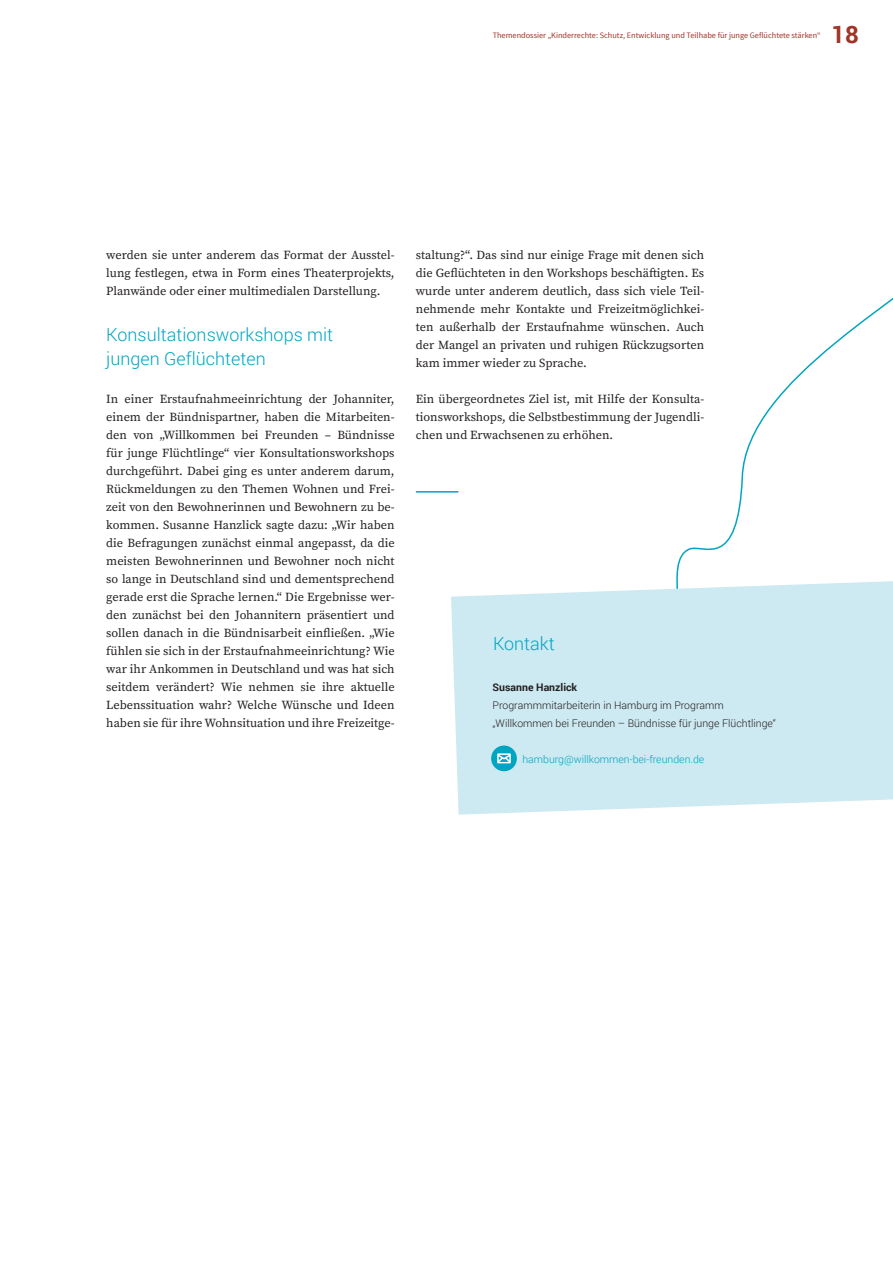
<style>
.page{position:relative;width:893px;height:1263px;background:#fff}
.page>*{position:absolute;margin:0;border:0;box-sizing:border-box;transform-origin:0 0}
.t1{font:700 24px "Roboto";color:#9e3528}
.t2{font:300 18px/24px "Roboto";color:#00a5c0}
.t3{font:12.3px/18px "Source Serif Pro";color:#231f20;text-align:justify}
.t4{font:300 10.5px/18px "Roboto";color:#231f20}
.t5{font:300 10.5px "Roboto";color:#00a5c0}
.t6{font:700 10.5px "Roboto";color:#231f20}
.t7{font:8.25px "Source Sans Pro";color:#9e3528}
</style>
<div class="page">
<svg style="left:676px;top:297px;width:217px;height:284px"></svg>
<svg style="left:451px;top:581px;width:442px;height:234px;background:#d0eaf2"></svg>
<div style="left:491px;top:745px;width:26px;height:26px;background:#00a5c0;border-radius:50%"></div>
<svg style="left:497px;top:753px;width:14px;height:10px"></svg>
<hr style="left:416px;top:491px;width:42px;height:2px;background:#00a5c0">
<p class="t7" style="left:493px;top:30px;width:329px">Themendossier „Kinderrechte: Schutz, Entwicklung und Teilhabe für junge Geflüchtete stärken“</p>
<h1 class="t1" style="left:831px;top:17px;width:29px">18</h1>
<p class="t3" style="left:106px;top:246px;width:290px">werden sie unter anderem das Format der Ausstel&shy;lung festlegen, etwa in Form eines Theaterprojekts, Planwände oder einer multimedialen Darstellung.</p>
<h2 class="t2" style="left:106px;top:322px;width:228px">Konsultationsworkshops mit jungen Geflüchteten</h2>
<p class="t3" style="left:106px;top:390px;width:290px">In einer Erstaufnahmeeinrichtung der Johanniter, einem der Bündnispartner, haben die Mitarbeiten&shy;den von „Willkommen bei Freunden – Bündnisse für junge Flüchtlinge“ vier Konsultationsworkshops durchgeführt. Dabei ging es unter anderem darum, Rückmeldungen zu den Themen Wohnen und Frei&shy;zeit von den Bewohnerinnen und Bewohnern zu be&shy;kommen. Susanne Hanzlick sagte dazu: „Wir haben die Befragungen zunächst einmal angepasst, da die meisten Bewohnerinnen und Bewohner noch nicht so lange in Deutschland sind und dementsprechend gerade erst die Sprache lernen.“ Die Ergebnisse wer&shy;den zunächst bei den Johannitern präsentiert und sollen danach in die Bündnisarbeit einfließen. „Wie fühlen sie sich in der Erstaufnahmeeinrichtung? Wie war ihr Ankommen in Deutschland und was hat sich seitdem verändert? Wie nehmen sie ihre aktuelle Lebenssituation wahr? Welche Wünsche und Ideen haben sie für ihre Wohnsituation und ihre Freizeitge-</p>
<p class="t3" style="left:416px;top:246px;width:290px">staltung?“. Das sind nur einige Frage mit denen sich die Geflüchteten in den Workshops beschäftigten. Es wurde unter anderem deutlich, dass sich viele Teil&shy;nehmende mehr Kontakte und Freizeitmöglichkei&shy;ten außerhalb der Erstaufnahme wünschen. Auch der Mangel an privaten und ruhigen Rückzugsorten kam immer wieder zu Sprache.</p>
<p class="t3" style="left:416px;top:390px;width:290px">Ein übergeordnetes Ziel ist, mit Hilfe der Konsulta&shy;tionsworkshops, die Selbstbestimmung der Jugendli&shy;chen und Erwachsenen zu erhöhen.</p>
<h2 class="t2" style="left:493px;top:631px;width:63px">Kontakt</h2>
<p class="t6" style="left:493px;top:679px;width:86px">Susanne Hanzlick</p>
<p class="t4" style="left:493px;top:695px;width:285px">Programmmitarbeiterin in Hamburg im Programm „Willkommen bei Freunden – Bündnisse für junge Flüchtlinge“</p>
<p class="t5" style="left:522px;top:752px;width:183px">hamburg@willkommen-bei-freunden.de</p>
</div>
